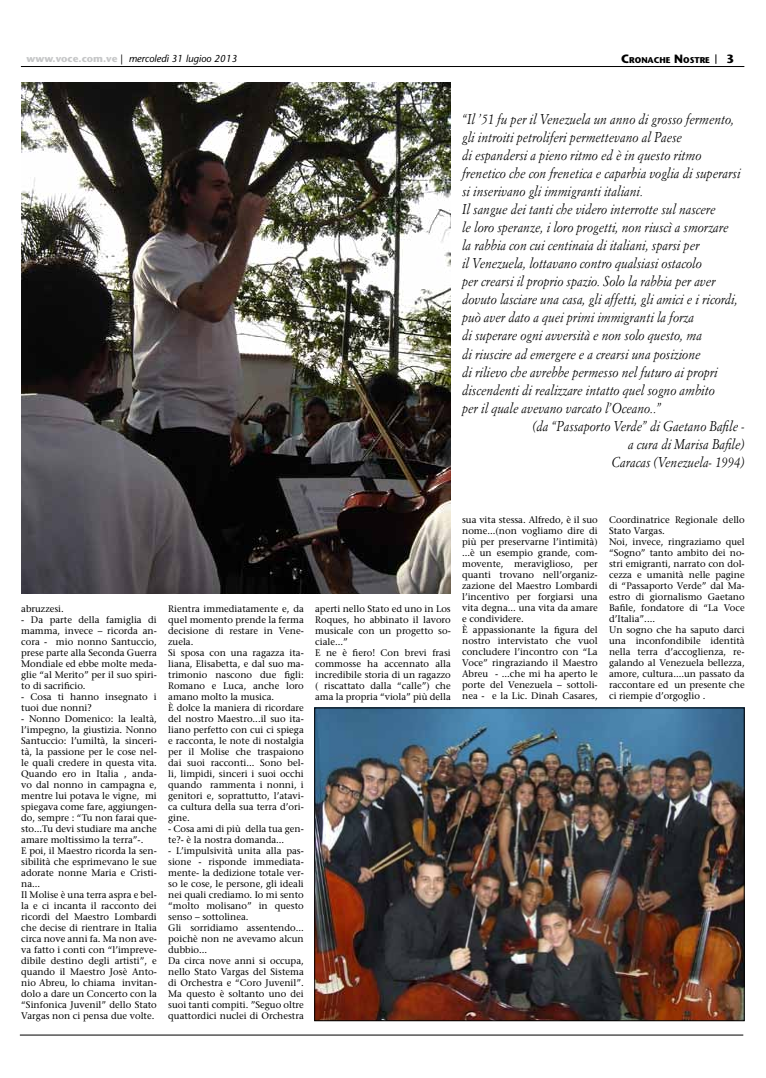
<style>
.page{position:relative;width:766px;height:1078px;background:#fff}
.page>*{position:absolute;margin:0;border:0;box-sizing:border-box;transform-origin:0 0}
.t1{font:italic 14px "Simoncini Garamond";color:#000;scale:.9 1}
.t2{font:700 12px "Stone Sans";color:#000}
.t3{font:italic 10px "Stone Sans";color:#000}
.t4{font:9.5px/11px "Stone Serif";color:#000}
.t5{font:700 8.4px "Stone Sans";color:#000}
.s1{font-weight:700;font-style:normal;color:#c6c7c8}
.s2{font-style:normal}
.s3{font-size:12px}
</style>
<div class="page">
<img style="left:21px;top:82px;width:429px;height:511px">
<hr style="left:20px;top:1034px;width:723px;height:1px;background:#000">
<hr style="left:21px;top:66px;width:723px;height:1px;background:#000">
<img style="left:316px;top:709px;width:426px;height:309px">
<div style="left:314px;top:707px;width:430px;height:313px;border:1px solid #000"></div>
<p class="t3" style="left:27px;top:52px;width:212px"><span class="s1">www.voce.com.ve</span> <span class="s2">|</span> mercoledì 31 lugioo 2013</p>
<p class="t5" style="left:621px;top:55px;width:90px"><span class="s3">C</span>RONACHE <span class="s3">N</span> OSTRE</p>
<p class="t2" style="left:726px;top:52px;width:9px">3</p>
<p class="t1" style="left:462px;top:111px;width:304px">“Il ’51 fu per il Venezuela un anno di grosso fermento,</p>
<p class="t1" style="left:462px;top:129px;width:246px">gli introiti petroliferi permettevano al Paese</p>
<p class="t1" style="left:462px;top:147px;width:267px">di espandersi a pieno ritmo ed è in questo ritmo</p>
<p class="t1" style="left:462px;top:165px;width:311px">frenetico che con frenetica e caparbia voglia di superarsi</p>
<p class="t1" style="left:462px;top:183px;width:203px">si inserivano gli immigranti italiani.</p>
<p class="t1" style="left:462px;top:201px;width:283px">Il sangue dei tanti che videro interrotte sul nascere</p>
<p class="t1" style="left:462px;top:219px;width:297px">le loro speranze, i loro progetti, non riuscì a smorzare</p>
<p class="t1" style="left:462px;top:237px;width:265px">la rabbia con cui centinaia di italiani, sparsi per</p>
<p class="t1" style="left:462px;top:255px;width:268px">il Venezuela, lottavano contro qualsiasi ostacolo</p>
<p class="t1" style="left:462px;top:273px;width:283px">per crearsi il proprio spazio. Solo la rabbia per aver</p>
<p class="t1" style="left:462px;top:291px;width:308px">dovuto lasciare una casa, gli affetti, gli amici e i ricordi,</p>
<p class="t1" style="left:462px;top:309px;width:259px">può aver dato a quei primi immigranti la forza</p>
<p class="t1" style="left:462px;top:327px;width:268px">di superare ogni avversità e non solo questo, ma</p>
<p class="t1" style="left:462px;top:345px;width:266px">di riuscire ad emergere e a crearsi una posizione</p>
<p class="t1" style="left:462px;top:363px;width:285px">di rilievo che avrebbe permesso nel futuro ai propri</p>
<p class="t1" style="left:462px;top:381px;width:282px">discendenti di realizzare intatto quel sogno ambito</p>
<p class="t1" style="left:462px;top:399px;width:223px">per il quale avevano varcato l’Oceano..”</p>
<p class="t1" style="left:532px;top:417px;width:237px">(da “Passaporto Verde” di Gaetano Bafile -</p>
<p class="t1" style="left:628px;top:435px;width:131px">a cura di Marisa Bafile)</p>
<p class="t1" style="left:611px;top:453px;width:149px">Caracas (Venezuela- 1994)</p>
<p class="t4" style="left:21px;top:602px;width:44px">abruzzesi.</p>
<p class="t4" style="left:21px;top:613px;width:137px;text-align:justify">- Da parte della famiglia di mamma, invece – ricorda an&shy;cora - mio nonno Santuccio, prese parte alla Seconda Guerra Mondiale ed ebbe molte meda&shy;glie “al Merito” per il suo spiri&shy;to di sacrificio.</p>
<p class="t4" style="left:21px;top:690px;width:137px">- Cosa ti hanno insegnato i tuoi due nonni?</p>
<p class="t4" style="left:21px;top:712px;width:137px">- Nonno Domenico: la lealtà, l’impegno, la giustizia. Nonno<br>Santuccio: l’umiltà, la sinceri&shy;tà, la passione per le cose nel&shy;le quali credere in questa vita.<br>Quando ero in Italia , anda&shy;vo dal nonno in campagna e, mentre lui potava le vigne, mi spiegava come fare, aggiungen&shy;do, sempre : “Tu non farai que&shy;sto...Tu devi studiare ma anche amare moltissimo la terra”-.<br>E poi, il Maestro ricorda la sen&shy;sibilità che esprimevano le sue adorate nonne Maria e Cristi&shy;na...<br>Il Molise è una terra aspra e bel&shy;la e ci incanta il racconto dei ricordi del Maestro Lombardi che decise di rientrare in Italia circa nove anni fa. Ma non ave&shy;va fatto i conti con “l’impreve&shy;dibile destino degli artisti”, e quando il Maestro Josè Anto&shy;nio Abreu, lo chiama invitan&shy;dolo a dare un Concerto con la “Sinfonica Juvenil” dello Stato<br>Vargas non ci pensa due volte.</p>
<p class="t4" style="left:168px;top:602px;width:137px">Rientra immediatamente e, da quel momento prende la ferma decisione di restare in Vene&shy;zuela.<br>Si sposa con una ragazza ita&shy;liana, Elisabetta, e dal suo ma&shy;trimonio nascono due figli:<br>Romano e Luca, anche loro amano molto la musica.<br>È dolce la maniera di ricordare del nostro Maestro...il suo ita&shy;liano perfetto con cui ci spiega e racconta, le note di nostalgia per il Molise che traspaiono dai suoi racconti... Sono bel&shy;li, limpidi, sinceri i suoi occhi quando rammenta i nonni, i genitori e, soprattutto, l’atavi&shy;ca cultura della sua terra d’ori&shy;gine.</p>
<p class="t4" style="left:168px;top:822px;width:137px">- Cosa ami di più della tua gen&shy;te?- è la nostra domanda...</p>
<p class="t4" style="left:168px;top:844px;width:137px">- L’impulsività unita alla pas&shy;sione - risponde immediata&shy;mente- la dedizione totale ver&shy;so le cose, le persone, gli ideali nei quali crediamo. Io mi sento “molto molisano” in questo senso – sottolinea.<br>Gli sorridiamo assentendo... poichè non ne avevamo alcun dubbio...<br>Da circa nove anni si occupa, nello Stato Vargas del Sistema di Orchestra e “Coro Juvenil”.<br>Ma questo è soltanto uno dei suoi tanti compiti. ”Seguo oltre quattordici nuclei di Orchestra</p>
<p class="t4" style="left:315px;top:602px;width:137px">aperti nello Stato ed uno in Los<br>Roques, ho abbinato il lavoro musicale con un progetto so&shy;ciale...”<br>E ne è fiero! Con brevi frasi commosse ha accennato alla incredibile storia di un ragazzo ( riscattato dalla “calle”) che ama la propria “viola” più della</p>
<p class="t4" style="left:462px;top:514px;width:137px">sua vita stessa. Alfredo, è il suo nome...(non vogliamo dire di più per preservarne l’intimità) ...è un esempio grande, com&shy;movente, meraviglioso, per quanti trovano nell’organiz&shy;zazione del Maestro Lombardi l’incentivo per forgiarsi una vita degna... una vita da amare e condividere.<br>È appassionante la figura del nostro intervistato che vuol concludere l’incontro con “La<br>Voce” ringraziando il Maestro<br>Abreu - ...che mi ha aperto le porte del Venezuela – sottoli&shy;nea - e la Lic. Dinah Casares,</p>
<p class="t4" style="left:609px;top:514px;width:137px">Coordinatrice Regionale dello<br>Stato Vargas.<br>Noi, invece, ringraziamo quel “Sogno” tanto ambito dei no&shy;stri emigranti, narrato con dol&shy;cezza e umanità nelle pagine di “Passaporto Verde” dal Ma&shy;estro di giornalismo Gaetano<br>Bafile, fondatore di “La Voce d’Italia”....<br>Un sogno che ha saputo darci una inconfondibile identità nella terra d’accoglienza, re&shy;galando al Venezuela bellezza, amore, cultura....un passato da raccontare ed un presente che ci riempie d’orgoglio .</p>
</div>
